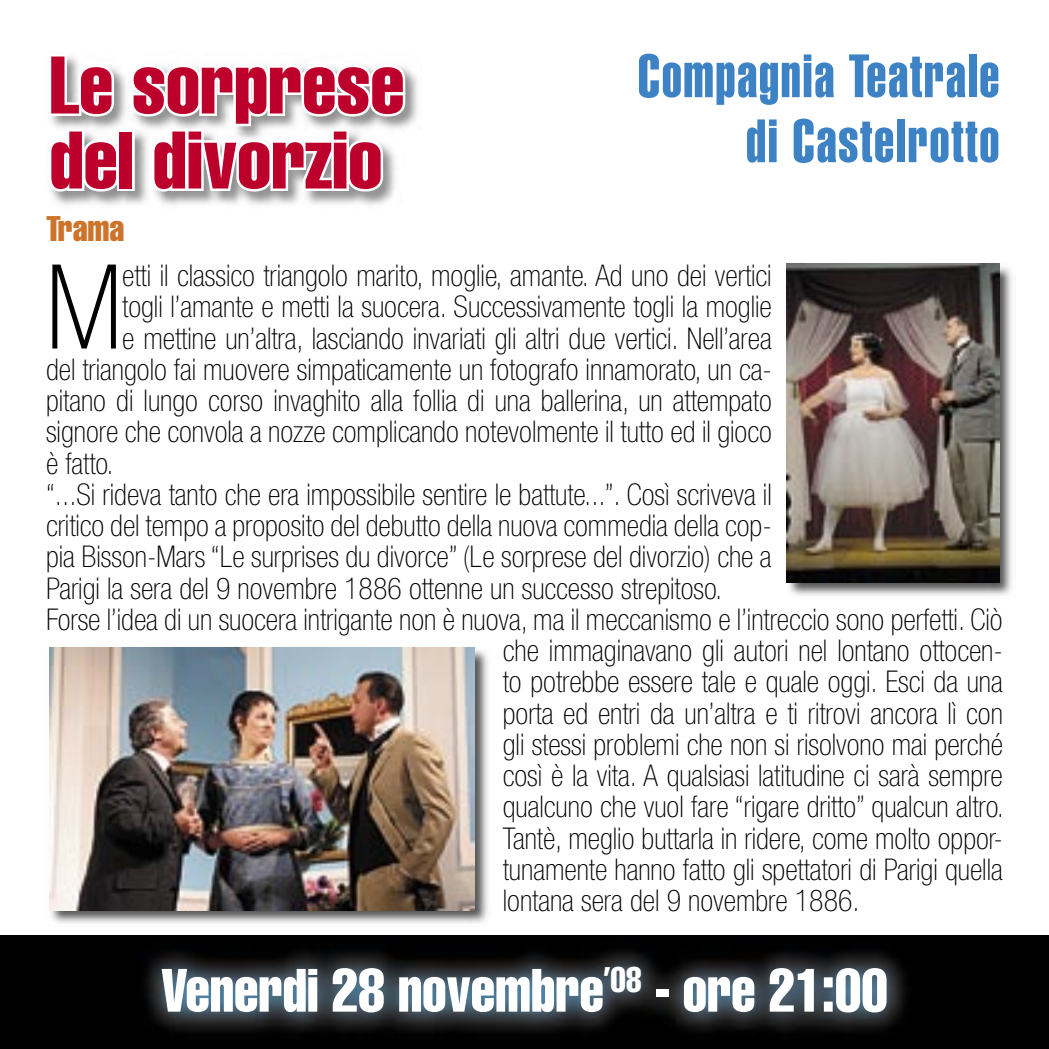
<style>
.page{position:relative;width:1049px;height:1049px;background:#fff}
.page>*{position:absolute;margin:0;border:0;box-sizing:border-box;transform-origin:0 0}
.t1{font:100 condensed 117.5px "Helvetica Neue";color:#000}
.t2{font:extra-condensed 80px/75px "Helvetica";color:#bd002b}
.t3{font:60px/65px "Helvetica Extra Compressed";letter-spacing:.03em;color:#3d82c4;text-align:right}
.t4{font:extra-condensed 60px "Helvetica";color:#fff;scale:.95 1}
.t5{font:extra-condensed 35px "Helvetica";color:#cd742a}
.t6{font:100 condensed 30px "Helvetica Neue";color:#000}
</style>
<div class="page">
<div style="left:0;top:935px;width:1049px;height:114px;background:#000"></div>
<img style="left:51px;top:69px;width:367px;height:137px">
<svg style="left:51px;top:56px;width:66px;height:63px"></svg>
<svg style="left:51px;top:127px;width:70px;height:67px"></svg>
<div style="left:117px;top:129px;width:18px;height:62px;border:5px solid #fff"></div>
<svg style="left:129px;top:66px;width:279px;height:128px"></svg>
<img style="left:786px;top:263px;width:226px;height:333px">
<img style="left:787px;top:264px;width:212px;height:318px">
<img style="left:49px;top:647px;width:439px;height:277px">
<img style="left:50px;top:648px;width:424px;height:262px">
<img style="left:146px;top:951px;width:759px;height:81px">
<h3 class="t3" style="left:638px;top:43px;width:363px">Compagnia Teatrale di Castelrotto</h3>
<h2 class="t2" style="left:50px;top:46px;width:356px">Le sorprese del divorzio</h2>
<p class="t5" style="left:46px;top:206px;width:80px">Trama</p>
<h1 class="t1" style="left:46px;top:241px;width:78px">M</h1>
<p class="t6" style="left:122px;top:259px;width:651px">etti il classico triangolo marito, moglie, amante. Ad uno dei vertici</p>
<p class="t6" style="left:122px;top:290px;width:651px">togli l’amante e metti la suocera. Successivamente togli la moglie</p>
<p class="t6" style="left:122px;top:321px;width:651px">e mettine un’altra, lasciando invariati gli altri due vertici. Nell’area</p>
<p class="t6" style="left:46px;top:352px;width:727px">del triangolo fai muovere simpaticamente un fotografo innamorato, un ca-</p>
<p class="t6" style="left:46px;top:384px;width:727px">pitano di lungo corso invaghito alla follia di una ballerina, un attempato</p>
<p class="t6" style="left:46px;top:415px;width:727px">signore che convola a nozze complicando notevolmente il tutto ed il gioco</p>
<p class="t6" style="left:46px;top:446px;width:69px">è fatto.</p>
<p class="t6" style="left:46px;top:477px;width:727px">“...Si rideva tanto che era impossibile sentire le battute...”. Così scriveva il</p>
<p class="t6" style="left:46px;top:509px;width:727px">critico del tempo a proposito del debutto della nuova commedia della cop-</p>
<p class="t6" style="left:46px;top:540px;width:727px">pia Bisson-Mars “Le surprises du divorce” (Le sorprese del divorzio) che a</p>
<p class="t6" style="left:46px;top:571px;width:678px">Parigi la sera del 9 novembre 1886 ottenne un successo strepitoso.</p>
<p class="t6" style="left:46px;top:602px;width:958px">Forse l’idea di un suocera intrigante non è nuova, ma il meccanismo e l’intreccio sono perfetti. Ciò</p>
<p class="t6" style="left:503px;top:634px;width:502px">che immaginavano gli autori nel lontano ottocen-</p>
<p class="t6" style="left:503px;top:665px;width:501px">to potrebbe essere tale e quale oggi. Esci da una</p>
<p class="t6" style="left:503px;top:696px;width:502px">porta ed entri da un’altra e ti ritrovi ancora lì con</p>
<p class="t6" style="left:503px;top:727px;width:501px">gli stessi problemi che non si risolvono mai perché</p>
<p class="t6" style="left:503px;top:759px;width:501px">così è la vita. A qualsiasi latitudine ci sarà sempre</p>
<p class="t6" style="left:503px;top:790px;width:503px">qualcuno che vuol fare “rigare dritto” qualcun altro.</p>
<p class="t6" style="left:503px;top:821px;width:501px">Tantè, meglio buttarla in ridere, come molto oppor-</p>
<p class="t6" style="left:503px;top:852px;width:501px">tunamente hanno fatto gli spettatori di Parigi quella</p>
<p class="t6" style="left:503px;top:884px;width:358px">lontana sera del 9 novembre 1886.</p>
<h3 class="t4" style="left:161px;top:952px;width:766px">Venerdi 28 novembre<sup>’08</sup> - ore 21:00</h3>
</div>
